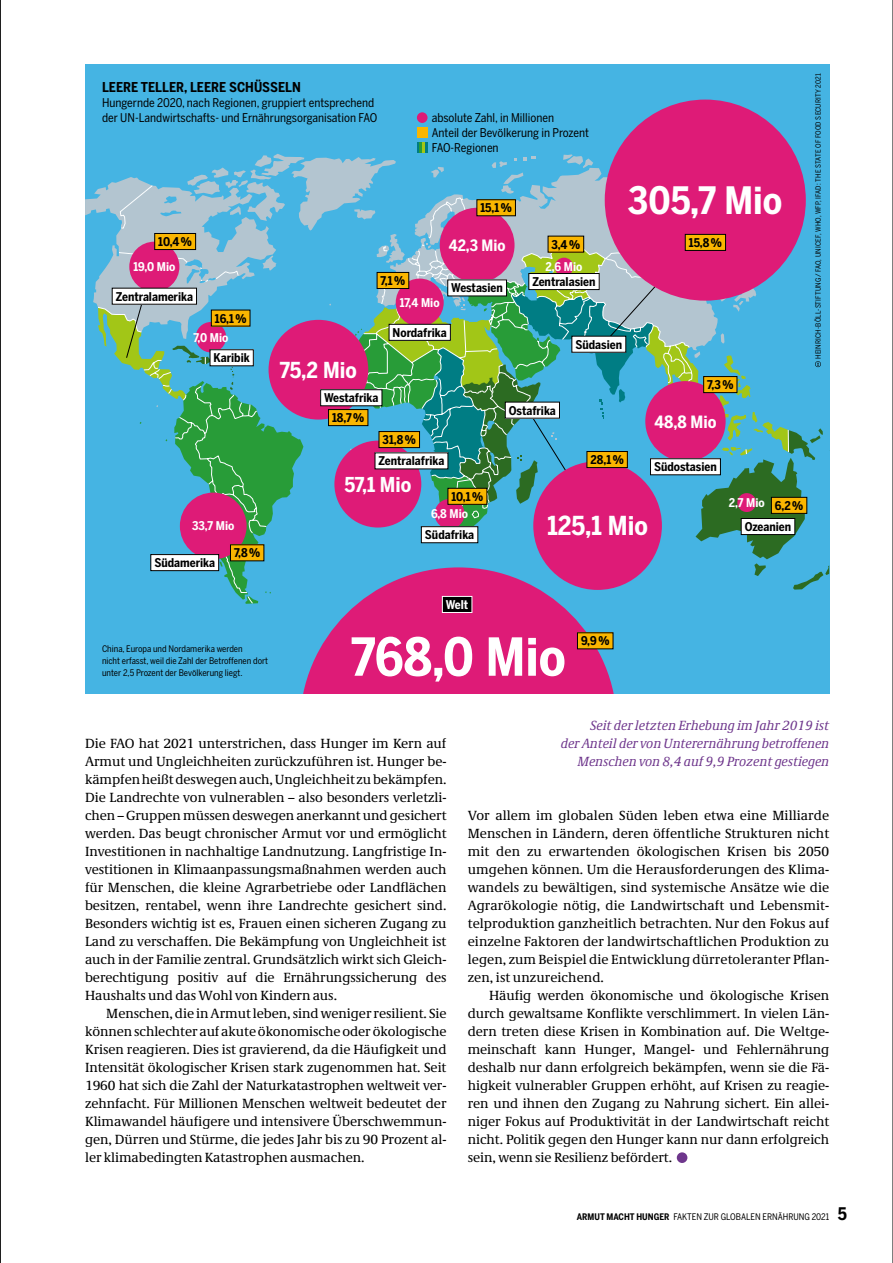
<style>
.page{position:relative;width:893px;height:1263px;background:#fff}
.page>*{position:absolute;margin:0;border:0;box-sizing:border-box;transform-origin:0 0}
.t1{font:700 51.9px "Benton Sans Cond";color:#fff}
.t2{font:700 37.5px "Benton Sans Cond";color:#fff}
.t3{font:700 25.95px "Benton Sans Cond";color:#fff}
.t4{font:700 21.9px "Benton Sans Cond";color:#fff}
.t5{font:700 20.4px "Benton Sans Cond";color:#fff}
.t6{font:700 16.8px "Benton Sans Cond";color:#fff}
.t7{font:700 15.6px "Benton Sans Cond";color:#fff}
.t8{font:13.5px/18px "Demos Pro";letter-spacing:-.005em;color:#000;text-align:justify}
.t9{font:italic 13.5px/18px "Demos Pro";letter-spacing:-.005em;color:#6e368c;text-align:right}
.t10{font:700 13.5px "Benton Sans Cond";color:#000}
.t11{font:700 12px "Benton Sans Cond";color:#000}
.t12{font:12px/15px "Benton Sans Cond";color:#000}
.t13{font:700 12px "Benton Sans Cond";color:#fff}
.t14{font:9px/12px "Benton Sans Cond";color:#000}
.t15{font:7.2px "Benton Sans Cond";letter-spacing:.02em;color:#000}
.s1{font-weight:700}
.s2{font-weight:700;font-size:17.25px}
</style>
<div class="page">
<div style="left:677px;top:1152px;width:10px;height:11px;background:#6e368c;border-radius:50%"></div>
<div style="left:85px;top:64px;width:744px;height:629px;background:#45b4e3"></div>
<div style="left:605px;top:100px;width:201px;height:201px;background:#de1b77;border-radius:101px"></div>
<div style="left:417px;top:112px;width:10px;height:11px;background:#de1b77;border-radius:50%"></div>
<div style="left:417px;top:127px;width:11px;height:11px;background:#fab600"></div>
<svg style="left:85px;top:142px;width:745px;height:551px"></svg>
<hr style="left:0;top:0;width:1px;height:1263px;background:#000">
<hr style="left:892px;top:0;width:1px;height:1263px;background:#000">
<p class="t10" style="left:102px;top:79px;width:200px">LEERE TELLER, LEERE SCHÜSSELN</p>
<p class="t12" style="left:102px;top:95px;width:277px">Hungernde 2020, nach Regionen, gruppiert entsprechend der UN-Landwirtschafts- und Ernährungsorganisation FAO</p>
<p class="t12" style="left:432px;top:110px;width:159px">absolute Zahl, in Millionen<br>Anteil der Bevölkerung in Prozent<br>FAO-Regionen</p>
<p class="t11" style="left:480px;top:201px;width:33px">15,1%</p>
<h2 class="t2" style="left:628px;top:179px;width:156px">305,7 Mio</h2>
<p class="t11" style="left:158px;top:235px;width:35px">10,4%</p>
<p class="t13" style="left:133px;top:260px;width:43px">19,0 Mio</p>
<p class="t11" style="left:116px;top:289px;width:79px">Zentralamerika</p>
<p class="t11" style="left:215px;top:311px;width:33px">16,1%</p>
<p class="t13" style="left:193px;top:330px;width:37px">7,0 Mio</p>
<p class="t11" style="left:214px;top:351px;width:38px">Karibik</p>
<p class="t11" style="left:381px;top:274px;width:26px">7,1%</p>
<p class="t7" style="left:449px;top:236px;width:58px">42,3 Mio</p>
<p class="t11" style="left:451px;top:281px;width:53px">Westasien</p>
<h3 class="t4" style="left:280px;top:357px;width:78px">75,2 Mio</h3>
<p class="t11" style="left:324px;top:391px;width:56px">Westafrika</p>
<p class="t13" style="left:400px;top:296px;width:41px">17,4 Mio</p>
<p class="t11" style="left:393px;top:325px;width:56px">Nordafrika</p>
<p class="t11" style="left:552px;top:237px;width:30px">3,4%</p>
<p class="t13" style="left:546px;top:260px;width:38px">2,6 Mio</p>
<p class="t11" style="left:532px;top:275px;width:65px">Zentralasien</p>
<p class="t11" style="left:575px;top:337px;width:48px">Südasien</p>
<p class="t11" style="left:332px;top:411px;width:34px">18,7%</p>
<p class="t11" style="left:383px;top:433px;width:35px">31,8%</p>
<p class="t11" style="left:379px;top:454px;width:67px">Zentralafrika</p>
<p class="t11" style="left:509px;top:403px;width:49px">Ostafrika</p>
<p class="t11" style="left:590px;top:453px;width:35px">28,1%</p>
<p class="t11" style="left:689px;top:236px;width:35px">15,8%</p>
<p class="t11" style="left:707px;top:378px;width:28px">7,3%</p>
<p class="t6" style="left:654px;top:412px;width:64px">48,8 Mio</p>
<p class="t11" style="left:654px;top:460px;width:64px">Südostasien</p>
<h3 class="t5" style="left:344px;top:472px;width:68px">57,1 Mio</h3>
<p class="t11" style="left:451px;top:489px;width:33px">10,1%</p>
<p class="t13" style="left:729px;top:496px;width:37px">2,7 Mio</p>
<p class="t11" style="left:775px;top:498px;width:30px">6,2%</p>
<p class="t13" style="left:431px;top:507px;width:39px">6,8 Mio</p>
<p class="t11" style="left:425px;top:528px;width:51px">Südafrika</p>
<h3 class="t3" style="left:547px;top:511px;width:102px">125,1 Mio</h3>
<p class="t13" style="left:192px;top:519px;width:44px">33,7 Mio</p>
<p class="t11" style="left:745px;top:520px;width:48px">Ozeanien</p>
<p class="t11" style="left:154px;top:556px;width:62px">Südamerika</p>
<p class="t11" style="left:234px;top:546px;width:28px">7,8%</p>
<p class="t15" style="left:814px;top:359px;width:287px;rotate:-90deg">HEINRICH-BÖLL-STIFTUNG / FAO, UNICEF, WHO, WFP, IFAD: THE STATE OF FOOD SECURITY 2021</p>
<p class="t14" style="left:102px;top:643px;width:168px">China, Europa und Nordamerika werden<br>nicht erfasst, weil die Zahl der Betroffenen dort unter 2,5 Prozent der Bevölkerung liegt.</p>
<p class="t13" style="left:446px;top:598px;width:24px">Welt</p>
<h1 class="t1" style="left:351px;top:627px;width:216px">768,0 Mio</h1>
<p class="t11" style="left:581px;top:634px;width:30px">9,9%</p>
<p class="t8" style="left:85px;top:734px;width:363px">Die FAO hat 2021 unterstrichen, dass Hunger im Kern auf Armut und Ungleichheiten zurückzuführen ist. Hunger be&shy;kämpfen heißt deswegen auch, Ungleichheit zu bekämpfen.<br>Die Landrechte von vulnerablen – also besonders verletzli&shy;chen – Gruppen müssen deswegen anerkannt und gesichert werden. Das beugt chronischer Armut vor und ermöglicht Investitionen in nachhaltige Landnutzung. Langfristige In&shy;vestitionen in Klimaanpassungsmaßnahmen werden auch für Menschen, die kleine Agrarbetriebe oder Landflächen besitzen, rentabel, wenn ihre Landrechte gesichert sind.<br>Besonders wichtig ist es, Frauen einen sicheren Zugang zu Land zu verschaffen. Die Bekämpfung von Ungleichheit ist auch in der Familie zentral. Grundsätzlich wirkt sich Gleich&shy;berechtigung positiv auf die Ernährungssicherung des Haushalts und das Wohl von Kindern aus.</p>
<p class="t8" style="left:85px;top:1004px;width:363px;text-indent:21px">Menschen, die in Armut leben, sind weniger resilient. Sie können schlechter auf akute ökonomische oder ökologische Krisen reagieren. Dies ist gravierend, da die Häufigkeit und Intensität ökologischer Krisen stark zugenommen hat. Seit 1960 hat sich die Zahl der Naturkatastrophen weltweit ver&shy;zehnfacht. Für Millionen Menschen weltweit bedeutet der Klimawandel häufigere und intensivere Überschwemmun&shy;gen, Dürren und Stürme, die jedes Jahr bis zu 90 Prozent al&shy;ler klimabedingten Katastrophen ausmachen.</p>
<p class="t9" style="left:561px;top:716px;width:270px">Seit der letzten Erhebung im Jahr 2019 ist<br>der Anteil der von Unterernährung betroffenen<br>Menschen von 8,4 auf 9,9 Prozent gestiegen</p>
<p class="t8" style="left:468px;top:806px;width:363px">Vor allem im globalen Süden leben etwa eine Milliarde Menschen in Ländern, deren öffentliche Strukturen nicht mit den zu erwartenden ökologischen Krisen bis 2050 umgehen können. Um die Herausforderungen des Klima&shy;wandels zu bewältigen, sind systemische Ansätze wie die Agrarökologie nötig, die Landwirtschaft und Lebensmit&shy;telproduktion ganzheitlich betrachten. Nur den Fokus auf einzelne Faktoren der landwirtschaftlichen Produktion zu legen, zum Beispiel die Entwicklung dürretoleranter Pflan&shy;zen, ist unzureichend.</p>
<p class="t8" style="left:468px;top:986px;width:363px;text-indent:21px">Häufig werden ökonomische und ökologische Krisen durch gewaltsame Konflikte verschlimmert. In vielen Län&shy;dern treten diese Krisen in Kombination auf. Die Weltge&shy;meinschaft kann Hunger, Mangel- und Fehlernährung deshalb nur dann erfolgreich bekämpfen, wenn sie die Fä&shy;higkeit vulnerabler Gruppen erhöht, auf Krisen zu reagie&shy;ren und ihnen den Zugang zu Nahrung sichert. Ein allei&shy;niger Fokus auf Produktivität in der Landwirtschaft reicht nicht. Politik gegen den Hunger kann nur dann erfolgreich sein, wenn sie Resilienz befördert.</p>
<p class="t14" style="left:577px;top:1211px;width:271px"><span class="s1">ARMUT MACHT HUNGER</span> FAKTEN ZUR GLOBALEN ERNÄHRUNG 2021 <span class="s2">5</span></p>
</div>
